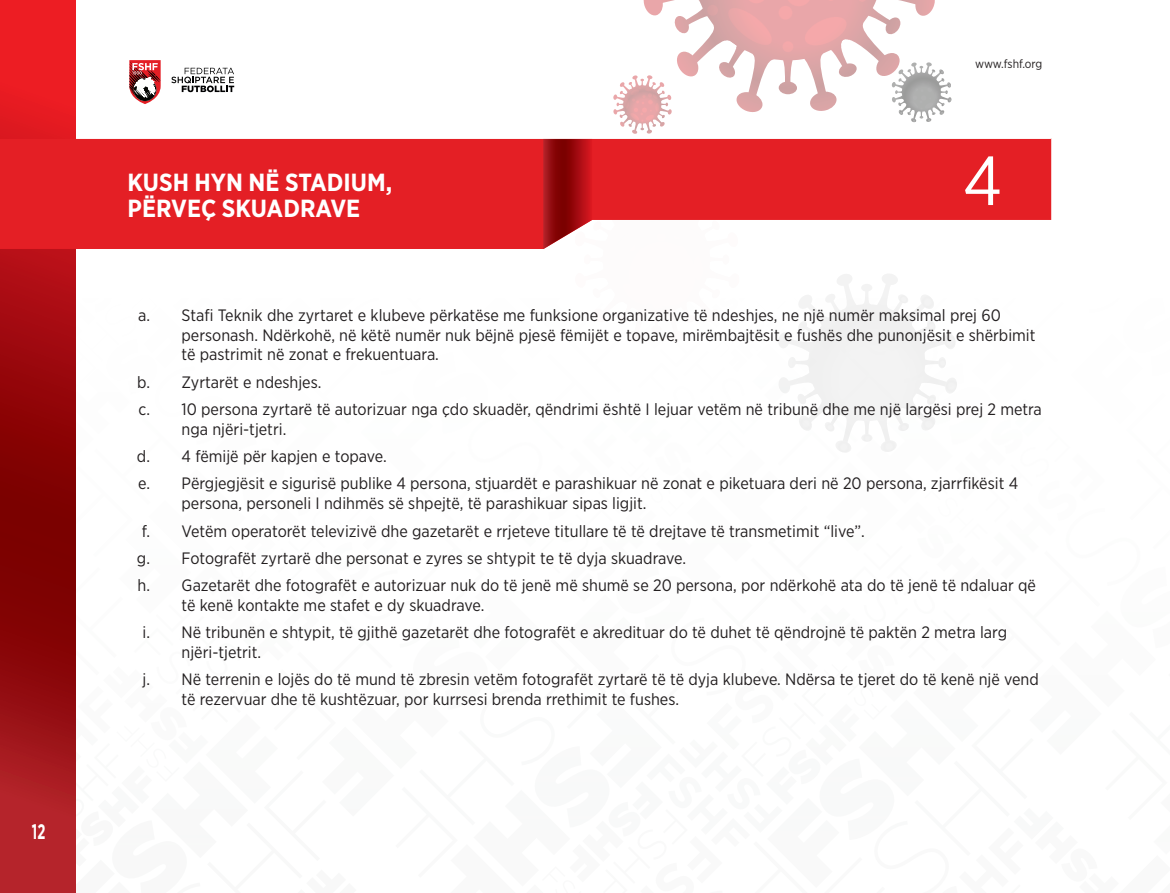
<style>
.page{position:relative;width:1170px;height:893px;background:#fff}
.page>*{position:absolute;margin:0;border:0;box-sizing:border-box;transform-origin:0 0}
.t1{font:69px "Gotham Narrow";color:#fff}
.t2{font:700 24.75px "Gotham Narrow";color:#fff}
.t3{font:700 21px "Gotham Narrow";color:#fff;scale:.7 1}
.t4{font:16.5px/27.3px "Gotham Narrow";color:#231f20}
.t5{font:12px "Gotham Narrow";color:#231f20}
</style>
<div class="page">
<div style="left:0;top:0;width:75px;height:893px;background:#ed1d23"></div>
<svg style="left:0;top:59px;width:235px;height:834px"></svg>
<div style="left:0;top:138px;width:489px;height:111px;background:#e41f25"></div>
<svg style="left:489px;top:0;width:563px;height:452px"></svg>
<p class="t3" style="left:32px;top:818px;width:21px">12</p>
<h2 class="t2" style="left:128px;top:166px;width:16px">KUSH</h2>
<h2 class="t2" style="left:195px;top:166px;width:132px">HYN NË STADIUM</h2>
<h2 class="t2" style="left:386px;top:166px;width:8px">,</h2>
<h2 class="t2" style="left:128px;top:192px;width:140px">PËRVEÇ SKUAD</h2>
<h2 class="t2" style="left:300px;top:192px;width:31px">RAVE</h2>
<p class="t5" style="left:975px;top:56px;width:69px">www.fshf.org</p>
<h1 class="t1" style="left:963px;top:138px;width:41px">4</h1>
<p class="t4" style="left:182px;top:305px;width:855px;line-height:19.8px;text-indent:-43px">a. Stafi Teknik dhe zyrtaret e klubeve përkatëse me funksione organizative të ndeshjes, ne një numër maksimal prej 60 personash. Ndërkohë, në këtë numër nuk bëjnë pjesë fëmijët e topave, mirëmbajtësit e fushës dhe punonjësit e shërbimit të pastrimit në zonat e frekuentuara.</p>
<p class="t4" style="left:137px;top:368px;width:906px">b. Zyrtarët e ndeshjes.<br>c. 10 persona zyrtarë të autorizuar nga çdo skuadër, qëndrimi është I lejuar vetëm në tribunë dhe me një largësi prej 2 metra</p>
<p class="t4" style="left:137px;top:415px;width:883px;text-indent:45px">nga njëri-tjetri.<br>d. 4 fëmijë për kapjen e topave.<br>e. Përgjegjësit e sigurisë publike 4 persona, stjuardët e parashikuar në zonat e piketuara deri në 20 persona, zjarrfikësit 4</p>
<p class="t4" style="left:137px;top:489px;width:900px;text-indent:45px">persona, personeli I ndihmës së shpejtë, të parashikuar sipas ligjit.<br>f. Vetëm operatorët televizivë dhe gazetarët e rrjeteve titullare të të drejtave të transmetimit “live”.<br>g. Fotografët zyrtarë dhe personat e zyres se shtypit te të dyja skuadrave.<br>h. Gazetarët dhe fotografët e autorizuar nuk do të jenë më shumë se 20 persona, por ndërkohë ata do të jenë të ndaluar që</p>
<p class="t4" style="left:143px;top:591px;width:866px;text-indent:39px">të kenë kontakte me stafet e dy skuadrave.<br>i. Në tribunën e shtypit, të gjithë gazetarët dhe fotografët e akredituar do të duhet të qëndrojnë të paktën 2 metra larg</p>
<p class="t4" style="left:143px;top:638px;width:898px;text-indent:39px">njëri-tjetrit.<br>j. Në terrenin e lojës do të mund të zbresin vetëm fotografët zyrtarë të të dyja klubeve. Ndërsa te tjeret do të kenë një vend</p>
<p class="t4" style="left:182px;top:685px;width:499px">të rezervuar dhe të kushtëzuar, por kurrsesi brenda rrethimit te fushes.</p>
</div>
